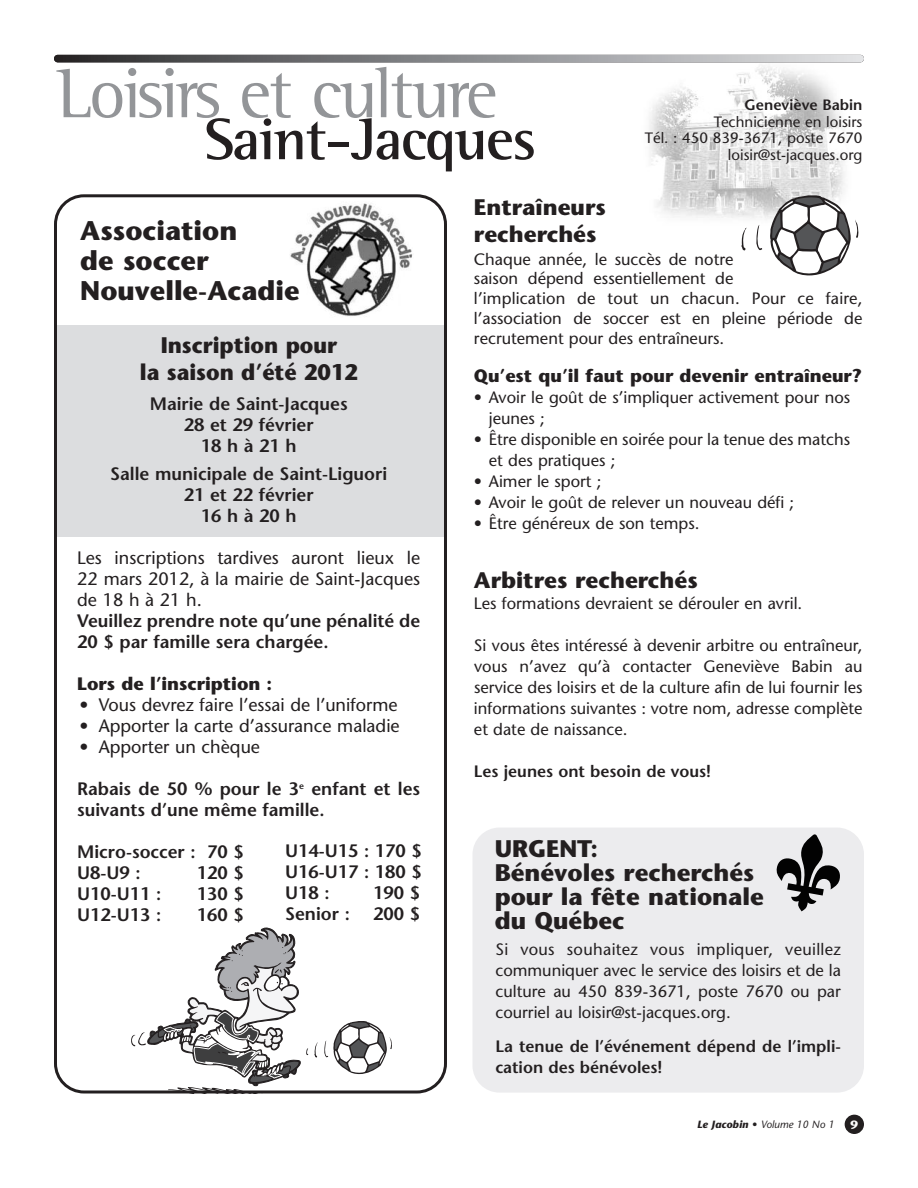
<style>
.page{position:relative;width:918px;height:1188px;background:#fff}
.page>*{position:absolute;margin:0;border:0;box-sizing:border-box;transform-origin:0 0}
.t1{font:72px "Rotis Semi Serif";letter-spacing:-.035em;color:#939598}
.t2{font:700 60px "Rotis Semi Serif";letter-spacing:-.03em;color:#231f20}
.t3{font:700 27px/30px "Stone Sans";color:#231f20}
.t4{font:700 24px/24px "Stone Sans";color:#231f20}
.t5{font:700 22.5px/27px "Stone Sans";color:#231f20}
.t6{font:700 22.5px/27px "Stone Sans";color:#231f20;text-align:center;scale:.95 1}
.t7{font:600 18px/21px "Stone Sans";color:#231f20}
.t8{font:18px/21px "Stone Sans";color:#231f20;text-align:justify}
.t9{font:700 18px "Stone Sans";color:#231f20}
.t10{font:16.5px/21px "Stone Sans";color:#231f20}
.t11{font:600 16.5px/21px "Stone Sans";color:#231f20}
.t12{font:15px/16.5px "Stone Sans";color:#231f20;text-align:right}
.t13{font:600 15px "Stone Sans";color:#231f20}
.t14{font:700 12px "Stone Sans";color:#fff}
.t15{font:italic 10.5px "Stone Sans";color:#231f20}
.s1{font-weight:700}
</style>
<div class="page">
<div style="left:845px;top:1115px;width:19px;height:19px;background:#231f20;border-radius:50%"></div>
<img style="left:629px;top:54px;width:224px;height:165px">
<svg style="left:54px;top:55px;width:810px;height:7px;background:#88888b"></svg>
<svg style="left:54px;top:194px;width:393px;height:900px"></svg>
<img style="left:290px;top:202px;width:124px;height:116px">
<div style="left:472px;top:828px;width:392px;height:265px;background:#ececee;border-radius:27px"></div>
<svg style="left:756px;top:225px;width:6px;height:25px"></svg>
<svg style="left:741px;top:227px;width:6px;height:24px"></svg>
<svg style="left:769px;top:195px;width:90px;height:81px"></svg>
<svg style="left:776px;top:834px;width:64px;height:77px"></svg>
<h1 class="t1" style="left:57px;top:69px;width:443px">Loisirs et culture</h1>
<h2 class="t2" style="left:204px;top:119px;width:334px">Saint-Jacques</h2>
<h3 class="t5" style="left:474px;top:196px;width:133px">Entraîneurs recherchés</h3>
<p class="t10" style="left:474px;top:251px;width:390px;line-height:19.8px">Chaque année, le succès de notre<br>saison dépend essentiellement de<br>l’implication de tout un chacun. Pour ce faire, l’association de soccer est en pleine période de recrutement pour des entraîneurs.</p>
<p class="t9" style="left:474px;top:369px;width:390px">Qu’est qu’il faut pour devenir entraîneur?</p>
<p class="t10" style="left:489px;top:388px;width:363px;text-indent:-15px">• Avoir le goût de s’impliquer activement pour nos jeunes ;</p>
<p class="t10" style="left:489px;top:430px;width:363px;text-indent:-15px">• Être disponible en soirée pour la tenue des matchs et des pratiques ;</p>
<p class="t10" style="left:474px;top:472px;width:129px">• Aimer le sport ;</p>
<p class="t10" style="left:474px;top:493px;width:322px">• Avoir le goût de relever un nouveau défi ;</p>
<p class="t10" style="left:474px;top:514px;width:227px">• Être généreux de son temps.</p>
<h3 class="t5" style="left:474px;top:570px;width:225px">Arbitres recherchés</h3>
<p class="t10" style="left:474px;top:595px;width:330px">Les formations devraient se dérouler en avril.</p>
<p class="t10" style="left:474px;top:637px;width:390px;text-align:justify">Si vous êtes intéressé à devenir arbitre ou entraîneur, vous n’avez qu’à contacter Geneviève Babin au service des loisirs et de la culture afin de lui fournir les informations suivantes : votre nom, adresse complète et date de naissance.</p>
<p class="t11" style="left:474px;top:763px;width:239px">Les jeunes ont besoin de vous!</p>
<p class="t13" style="left:745px;top:99px;width:119px">Geneviève Babin</p>
<p class="t12" style="left:645px;top:115px;width:219px">Technicienne en loisirs<br>Tél. : 450 839-3671, poste 7670 loisir@st-jacques.org</p>
<h3 class="t3" style="left:80px;top:218px;width:221px">Association<br>de soccer<br>Nouvelle-Acadie</h3>
<h3 class="t6" style="left:140px;top:334px;width:231px">Inscription pour<br>la saison d’été 2012</h3>
<p class="t7" style="left:150px;top:395px;width:199px;text-align:center">Mairie de Saint-Jacques<br>28 et 29 février<br>18hà21h</p>
<p class="t7" style="left:110px;top:466px;width:279px;text-align:center">Salle municipale de Saint-Liguori<br>21 et 22 février<br>16hà20h</p>
<p class="t8" style="left:77px;top:550px;width:345px">Les inscriptions tardives auront lieux le 22 mars 2012, à la mairie de Saint-Jacques de18hà21h.</p>
<p class="t7" style="left:77px;top:613px;width:345px">Veuillez prendre note qu’une pénalité de<br>20 $ par famille sera chargée.</p>
<p class="t9" style="left:77px;top:677px;width:197px">Lors de l’inscription :</p>
<p class="t8" style="left:80px;top:697px;width:319px">• Vous devrez faire l’essai de l’uniforme</p>
<p class="t8" style="left:80px;top:718px;width:322px">• Apporter la carte d’assurance maladie</p>
<p class="t8" style="left:80px;top:739px;width:182px">• Apporter un chèque</p>
<p class="t7" style="left:77px;top:781px;width:345px">Rabais de 50 % pour le 3<sup>e</sup> enfant et les suivants d’une même famille.</p>
<p class="t7" style="left:77px;top:844px;width:168px">Micro-soccer : 70 $<br>U8-U9 :</p>
<h3 class="t4" style="left:495px;top:840px;width:271px">URGENT:<br>Bénévoles recherchés pour la fête nationale du Québec</h3>
<p class="t7" style="left:285px;top:842px;width:138px;text-align:justify">U14-U15 : 170 $ U16-U17 : 180 $ U18 :</p>
<p class="t7" style="left:197px;top:865px;width:49px">120 $</p>
<p class="t7" style="left:373px;top:884px;width:49px">190 $</p>
<p class="t7" style="left:77px;top:886px;width:86px">U10-U11 :</p>
<p class="t7" style="left:197px;top:886px;width:49px">130 $</p>
<p class="t7" style="left:77px;top:907px;width:86px">U12-U13 :</p>
<p class="t7" style="left:197px;top:907px;width:49px">160 $</p>
<p class="t7" style="left:285px;top:905px;width:66px">Senior :</p>
<p class="t7" style="left:373px;top:905px;width:49px">200 $</p>
<p class="t10" style="left:495px;top:940px;width:347px;text-align:justify">Si vous souhaitez vous impliquer, veuillez communiquer avec le service des loisirs et de la culture au 450 839-3671, poste 7670 ou par courriel au loisir@st-jacques.org.</p>
<p class="t11" style="left:495px;top:1038px;width:347px">La tenue de l’événement dépend de l’impli&shy;cation des bénévoles!</p>
<p class="t15" style="left:697px;top:1121px;width:139px"><span class="s1">Le Jacobin •</span> Volume 10 No 1</p>
<p class="t14" style="left:851px;top:1120px;width:9px">9</p>
</div>
